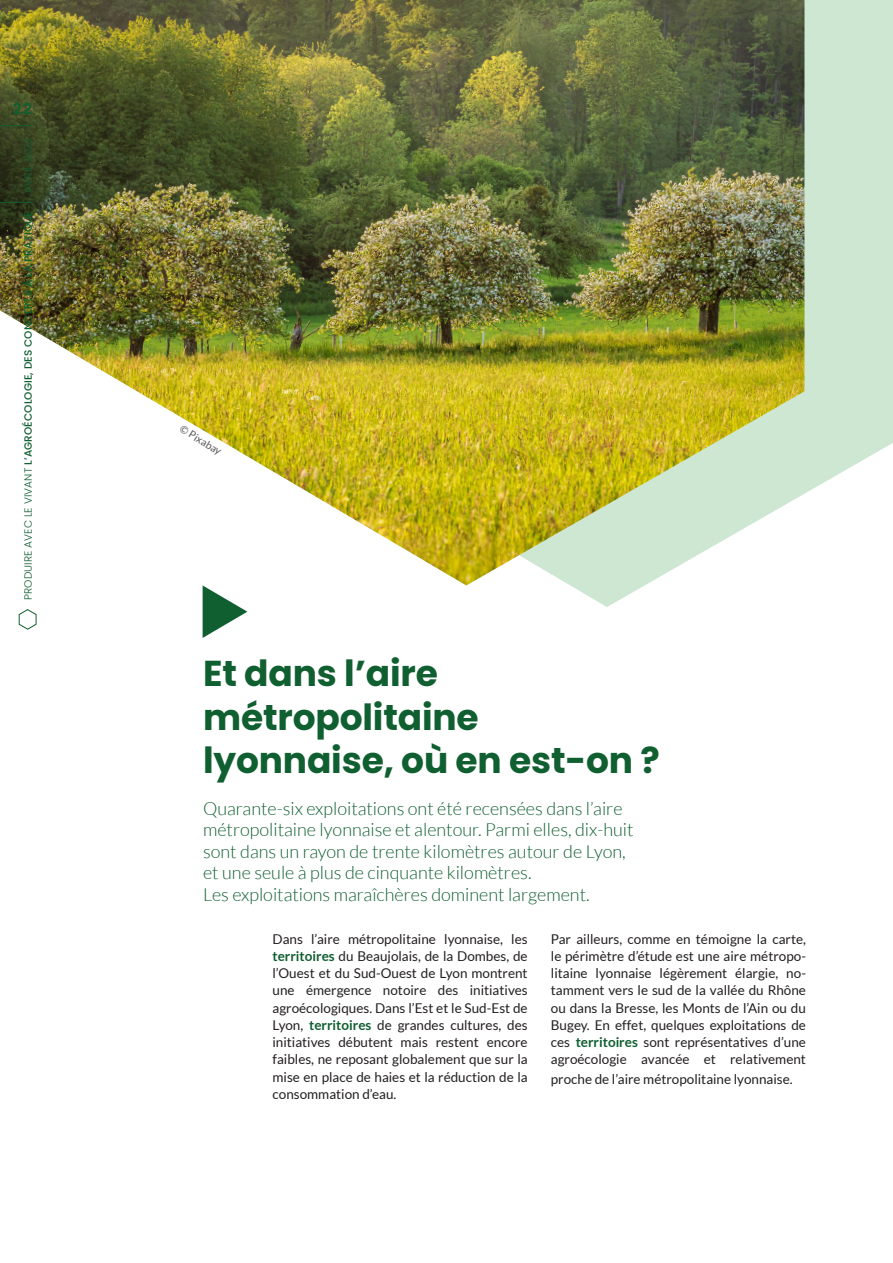
<style>
.page{position:relative;width:893px;height:1263px;background:#fff}
.page>*{position:absolute;margin:0;border:0;box-sizing:border-box;transform-origin:0 0}
.Titre{font:700 36px/43.5px "Poppins";letter-spacing:-.005em;color:#105f31}
.Chapô{font:300 18px/21.6px "Lato";color:#105f31}
.t1{font:600 15px "Poppins";color:#105f31}
.body{font:13.5px/17.2px "Lato";color:#231f20;text-align:justify}
.t2{font:500 10.5px "Poppins";letter-spacing:.01em;color:#105f31}
.t3{font:300 10.5px "Poppins";letter-spacing:.01em;color:#105f31}
.inter-titre-2{font:10.5px "Lato";color:#57585a}
.s1{font-weight:300}
.s2{font-weight:700;color:#105f31}
</style>
<div class="page">
<svg style="left:202px;top:0;width:691px;height:607px;fill:#cde7d3"></svg>
<svg style="left:203px;top:585px;width:44px;height:53px"></svg>
<img style="left:0;top:0;width:804px;height:585px">
<svg style="left:18px;top:609px;width:19px;height:21px"></svg>
<hr style="left:0;top:202px;width:32px;height:1px;background:#105f31">
<hr style="left:0;top:125px;width:32px;height:1px;background:#105f31">
<p class="t1" style="left:13px;top:100px;width:20px">22</p>
<p class="t3" style="left:22px;top:193px;width:57px;rotate:-90deg">AVRIL 2023</p>
<p class="t2" style="left:22px;top:600px;width:390px;rotate:-90deg"><span class="s1">PRODUIRE AVEC LE VIVANT</span> L’AGROÉCOLOGIE, DES CONCEPTS À LA PRATIQUE</p>
<p class="inter-titre-2" style="left:184px;top:423px;width:48px;rotate:31deg">© Pixabay</p>
<p class="Titre" style="left:203px;top:652px;width:458px">Et dans l’aire métropolitaine lyonnaise, où en est-on ?</p>
<p class="Chapô" style="left:203px;top:797px;width:432px">Quarante-six exploitations ont été recensées dans l’aire métropolitaine lyonnaise et alentour. Parmi elles, dix-huit sont dans un rayon de trente kilomètres autour de Lyon, et une seule à plus de cinquante kilomètres.<br>Les exploitations maraîchères dominent largement.</p>
<p class="body" style="left:273px;top:930px;width:257px">Dans l’aire métropolitaine lyonnaise, les <span class="s2">territoires</span> du Beaujolais, de la Dombes, de l’Ouest et du Sud-Ouest de Lyon montrent une émergence notoire des initiatives agroécologiques. Dans l’Est et le Sud-Est de Lyon, <span class="s2">territoires</span> de grandes cultures, des initiatives débutent mais restent encore faibles, ne reposant globalement que sur la mise en place de haies et la réduction de la consommation d’eau.</p>
<p class="body" style="left:551px;top:930px;width:257px">Par ailleurs, comme en témoigne la carte, le périmètre d’étude est une aire métropo&shy;litaine lyonnaise légèrement élargie, no&shy;tamment vers le sud de la vallée du Rhône ou dans la Bresse, les Monts de l’Ain ou du Bugey. En effet, quelques exploitations de ces <span class="s2">territoires</span> sont représentatives d’une agroécologie avancée et relativement</p>
<p class="body" style="left:551px;top:1070px;width:243px">proche de l’aire métropolitaine lyonnaise.</p>
</div>
